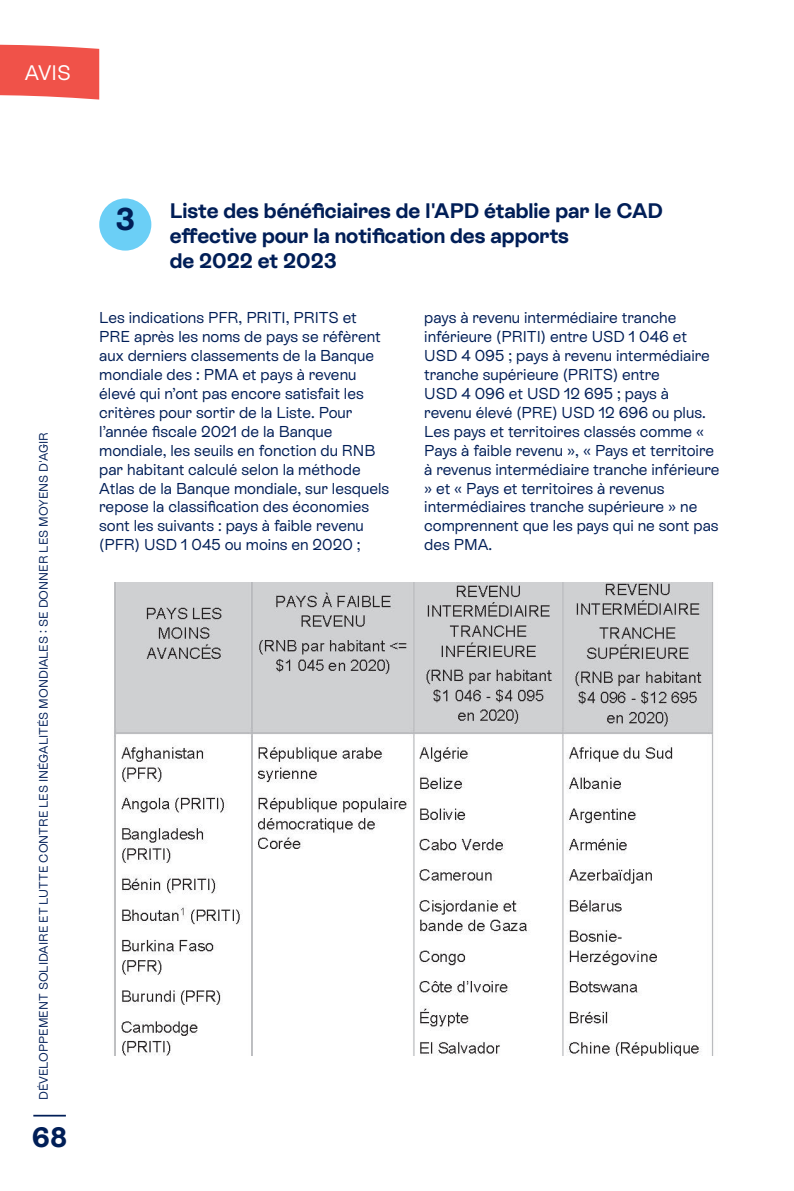
<style>
.page{position:relative;width:794px;height:1191px;background:#fff}
.page>*{position:absolute;margin:0;border:0;box-sizing:border-box;transform-origin:0 0}
.t1{font:700 31.5px "ES Rebond Grotesque";color:#001e57}
.t2{font:700 28px "ES Rebond Grotesque";color:#001e57}
.Titre_annexe{font:700 21px/25.2px "ES Rebond Grotesque";color:#001e57}
.t3{font:21px "ES Rebond Grotesque";color:#fff}
.Texte_courant_annexe{font:15.75px/18.9px "ES Rebond Grotesque";color:#001e57}
.t4{font:12.25px "ES Rebond Grotesque";color:#001e57}
</style>
<div class="page">
<svg style="left:0;top:44px;width:100px;height:56px;background:#f1635b"></svg>
<hr style="left:33px;top:1114px;width:33px;height:2px;background:#001e57">
<img style="left:114px;top:582px;width:600px;height:473px">
<div style="left:99px;top:198px;width:52px;height:53px;background:#6bcff6;border-radius:50%"></div>
<h3 class="t3" style="left:25px;top:59px;width:47px">AVIS</h3>
<p class="t4" style="left:36px;top:1100px;width:669px;rotate:-90deg">DÉVELOPPEMENT SOLIDAIRE ET LUTTE CONTRE LES INÉGALITÉS MONDIALES : SE DONNER LES MOYENS D'AGIR</p>
<h2 class="t2" style="left:32px;top:1118px;width:37px">68</h2>
<p class="t1" style="left:115px;top:198px;width:21px">3</p>
<p class="Titre_annexe" style="left:170px;top:197px;width:495px">Liste des bénéficiaires de l'APD établie par le CAD effective pour la notification des apports<br>de 2022 et 2023</p>
<p class="Texte_courant_annexe" style="left:99px;top:308px;width:291px">Les indications PFR, PRITI, PRITS et PRE après les noms de pays se réfèrent aux derniers classements de la Banque mondiale des : PMA et pays à revenu élevé qui n’ont pas encore satisfait les critères pour sortir de la Liste. Pour l’année fiscale 2021 de la Banque mondiale, les seuils en fonction du RNB par habitant calculé selon la méthode Atlas de la Banque mondiale, sur lesquels repose la classification des économies sont les suivants : pays à faible revenu (PFR) USD 1 045 ou moins en 2020 ;</p>
<p class="Texte_courant_annexe" style="left:424px;top:308px;width:297px">pays à revenu intermédiaire tranche inférieure (PRITI) entre USD 1 046 et USD 4 095 ; pays à revenu intermédiaire tranche supérieure (PRITS) entre<br>USD 4 096 et USD 12 695 ; pays à revenu élevé (PRE) USD 12 696 ou plus.<br>Les pays et territoires classés comme « Pays à faible revenu », « Pays et territoire à revenus intermédiaire tranche inférieure » et « Pays et territoires à revenus intermédiaires tranche supérieure » ne comprennent que les pays qui ne sont pas des PMA.</p>
</div>
